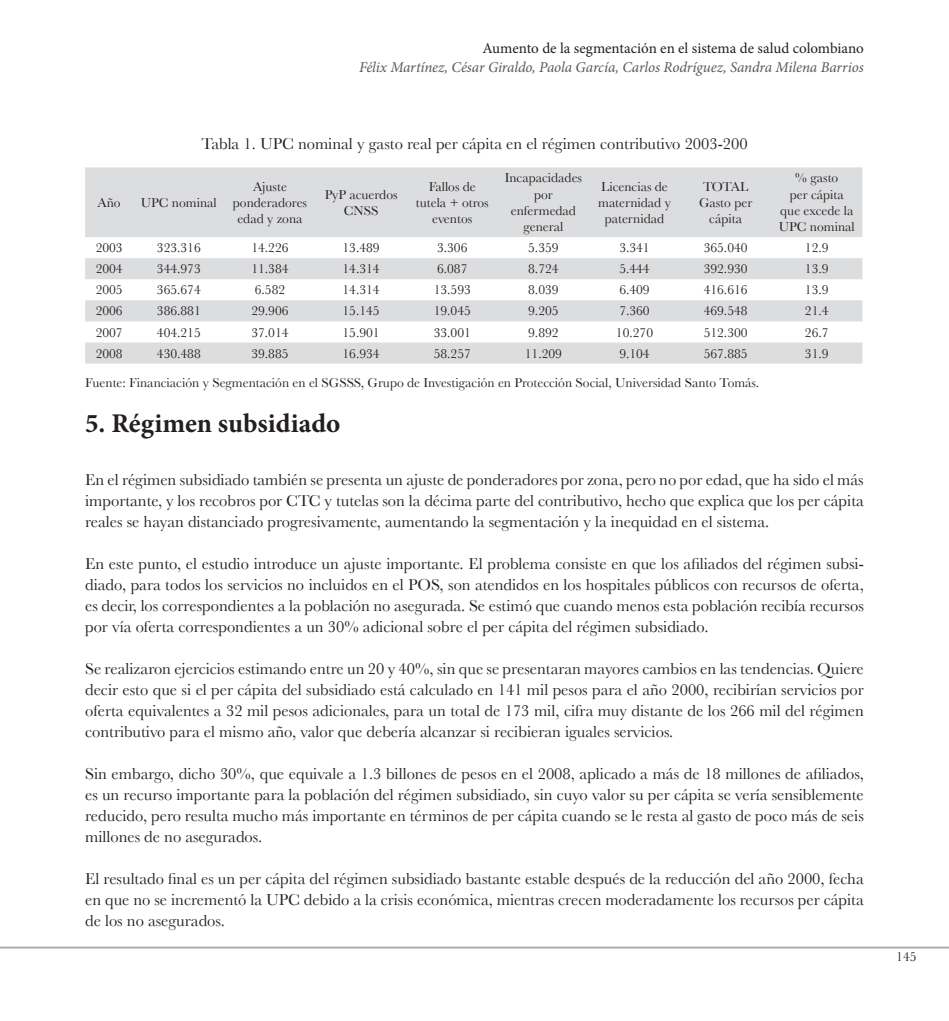
<style>
.page{position:relative;width:949px;height:1021px;background:#fff}
.page>*{position:absolute;margin:0;border:0;box-sizing:border-box;transform-origin:0 0}
.T2{font:700 27px "Minion Pro";color:#231f20}
.bloque_de_texto{font:16.5px/21px "Baskerville";color:#231f20;text-align:justify}
.figuras_y_tablas{font:16.5px "Baskerville";color:#231f20}
.t1{font:italic 15px "Minion Pro";letter-spacing:-.005em;color:#57585a}
.t2{font:15px "Minion Pro";color:#231f20}
.TEXTO_EN_TABLAS{font:13.5px/16.2px "Baskerville";color:#231f20;text-align:center}
.fuente{font:13.5px "Baskerville";color:#231f20}
</style>
<div class="page">
<hr style="left:0;top:946px;width:948px;height:2px;background:#a8a9ad">
<svg style="left:85px;top:167px;width:777px;height:196px;fill:#dcdddf"></svg>
<p class="t2" style="left:482px;top:39px;width:383px">Aumento de la segmentación en el sistema de salud colombiano</p>
<p class="t1" style="left:359px;top:57px;width:506px">Félix Martínez, César Giraldo, Paola García, Carlos Rodríguez, Sandra Milena Barrios</p>
<p class="figuras_y_tablas" style="left:201px;top:133px;width:547px">Tabla 1. UPC nominal y gasto real per cápita en el régimen contributivo 2003-200</p>
<p class="TEXTO_EN_TABLAS" style="left:98px;top:194px;width:25px">Año</p>
<p class="TEXTO_EN_TABLAS" style="left:141px;top:194px;width:77px">UPC nominal</p>
<p class="TEXTO_EN_TABLAS" style="left:233px;top:178px;width:76px">Ajuste ponderadores edad y zona</p>
<p class="TEXTO_EN_TABLAS" style="left:324px;top:186px;width:74px">PyP acuerdos<br>CNSS</p>
<p class="TEXTO_EN_TABLAS" style="left:416px;top:178px;width:74px">Fallos de tutela + otros eventos</p>
<p class="TEXTO_EN_TABLAS" style="left:504px;top:170px;width:79px">Incapacidades por enfermedad general</p>
<p class="TEXTO_EN_TABLAS" style="left:598px;top:178px;width:74px">Licencias de maternidad y paternidad</p>
<p class="TEXTO_EN_TABLAS" style="left:698px;top:178px;width:55px">TOTAL<br>Gasto per cápita</p>
<p class="TEXTO_EN_TABLAS" style="left:778px;top:170px;width:77px">% gasto<br>per cápita que excede la<br>UPC nominal</p>
<p class="TEXTO_EN_TABLAS" style="left:96px;top:239px;width:28px">2003</p>
<p class="TEXTO_EN_TABLAS" style="left:157px;top:239px;width:45px">323.316</p>
<p class="TEXTO_EN_TABLAS" style="left:251px;top:239px;width:39px">14.226</p>
<p class="TEXTO_EN_TABLAS" style="left:342px;top:239px;width:39px">13.489</p>
<p class="TEXTO_EN_TABLAS" style="left:437px;top:239px;width:32px">3.306</p>
<p class="TEXTO_EN_TABLAS" style="left:528px;top:239px;width:32px">5.359</p>
<p class="TEXTO_EN_TABLAS" style="left:619px;top:239px;width:32px">3.341</p>
<p class="TEXTO_EN_TABLAS" style="left:703px;top:239px;width:45px">365.040</p>
<p class="TEXTO_EN_TABLAS" style="left:804px;top:239px;width:25px">12.9</p>
<p class="TEXTO_EN_TABLAS" style="left:96px;top:261px;width:28px">2004</p>
<p class="TEXTO_EN_TABLAS" style="left:157px;top:261px;width:45px">344.973</p>
<p class="TEXTO_EN_TABLAS" style="left:251px;top:261px;width:39px">11.384</p>
<p class="TEXTO_EN_TABLAS" style="left:342px;top:261px;width:39px">14.314</p>
<p class="TEXTO_EN_TABLAS" style="left:437px;top:261px;width:32px">6.087</p>
<p class="TEXTO_EN_TABLAS" style="left:528px;top:261px;width:32px">8.724</p>
<p class="TEXTO_EN_TABLAS" style="left:619px;top:261px;width:32px">5.444</p>
<p class="TEXTO_EN_TABLAS" style="left:703px;top:261px;width:45px">392.930</p>
<p class="TEXTO_EN_TABLAS" style="left:804px;top:261px;width:25px">13.9</p>
<p class="TEXTO_EN_TABLAS" style="left:96px;top:282px;width:28px">2005</p>
<p class="TEXTO_EN_TABLAS" style="left:157px;top:282px;width:45px">365.674</p>
<p class="TEXTO_EN_TABLAS" style="left:255px;top:282px;width:32px">6.582</p>
<p class="TEXTO_EN_TABLAS" style="left:342px;top:282px;width:39px">14.314</p>
<p class="TEXTO_EN_TABLAS" style="left:433px;top:282px;width:39px">13.593</p>
<p class="TEXTO_EN_TABLAS" style="left:528px;top:282px;width:32px">8.039</p>
<p class="TEXTO_EN_TABLAS" style="left:619px;top:282px;width:32px">6.409</p>
<p class="TEXTO_EN_TABLAS" style="left:703px;top:282px;width:45px">416.616</p>
<p class="TEXTO_EN_TABLAS" style="left:804px;top:282px;width:25px">13.9</p>
<p class="TEXTO_EN_TABLAS" style="left:96px;top:303px;width:28px">2006</p>
<p class="TEXTO_EN_TABLAS" style="left:157px;top:303px;width:45px">386.881</p>
<p class="TEXTO_EN_TABLAS" style="left:251px;top:303px;width:39px">29.906</p>
<p class="TEXTO_EN_TABLAS" style="left:342px;top:303px;width:39px">15.145</p>
<p class="TEXTO_EN_TABLAS" style="left:433px;top:303px;width:39px">19.045</p>
<p class="TEXTO_EN_TABLAS" style="left:528px;top:303px;width:32px">9.205</p>
<p class="TEXTO_EN_TABLAS" style="left:619px;top:303px;width:32px">7.360</p>
<p class="TEXTO_EN_TABLAS" style="left:703px;top:303px;width:45px">469.548</p>
<p class="TEXTO_EN_TABLAS" style="left:804px;top:303px;width:25px">21.4</p>
<p class="TEXTO_EN_TABLAS" style="left:96px;top:324px;width:28px">2007</p>
<p class="TEXTO_EN_TABLAS" style="left:157px;top:324px;width:45px">404.215</p>
<p class="TEXTO_EN_TABLAS" style="left:251px;top:324px;width:39px">37.014</p>
<p class="TEXTO_EN_TABLAS" style="left:342px;top:324px;width:39px">15.901</p>
<p class="TEXTO_EN_TABLAS" style="left:433px;top:324px;width:39px">33.001</p>
<p class="TEXTO_EN_TABLAS" style="left:528px;top:324px;width:32px">9.892</p>
<p class="TEXTO_EN_TABLAS" style="left:615px;top:324px;width:39px">10.270</p>
<p class="TEXTO_EN_TABLAS" style="left:703px;top:324px;width:45px">512.300</p>
<p class="TEXTO_EN_TABLAS" style="left:804px;top:324px;width:25px">26.7</p>
<p class="TEXTO_EN_TABLAS" style="left:96px;top:345px;width:28px">2008</p>
<p class="TEXTO_EN_TABLAS" style="left:157px;top:345px;width:45px">430.488</p>
<p class="TEXTO_EN_TABLAS" style="left:251px;top:345px;width:39px">39.885</p>
<p class="TEXTO_EN_TABLAS" style="left:342px;top:345px;width:39px">16.934</p>
<p class="TEXTO_EN_TABLAS" style="left:433px;top:345px;width:39px">58.257</p>
<p class="TEXTO_EN_TABLAS" style="left:524px;top:345px;width:39px">11.209</p>
<p class="TEXTO_EN_TABLAS" style="left:619px;top:345px;width:32px">9.104</p>
<p class="TEXTO_EN_TABLAS" style="left:703px;top:345px;width:45px">567.885</p>
<p class="TEXTO_EN_TABLAS" style="left:804px;top:345px;width:25px">31.9</p>
<p class="fuente" style="left:85px;top:374px;width:675px">Fuente: Financiación y Segmentación en el SGSSS, Grupo de Investigación en Protección Social, Universidad Santo Tomás.</p>
<p class="T2" style="left:85px;top:404px;width:257px">5. Régimen subsidiado</p>
<p class="bloque_de_texto" style="left:85px;top:469px;width:780px">En el régimen subsidiado también se presenta un ajuste de ponderadores por zona, pero no por edad, que ha sido el más importante, y los recobros por CTC y tutelas son la décima parte del contributivo, hecho que explica que los per cápita reales se hayan distanciado progresivamente, aumentando la segmentación y la inequidad en el sistema.</p>
<p class="bloque_de_texto" style="left:85px;top:553px;width:780px">En este punto, el estudio introduce un ajuste importante. El problema consiste en que los afiliados del régimen subsi&shy;diado, para todos los servicios no incluidos en el POS, son atendidos en los hospitales públicos con recursos de oferta, es decir, los correspondientes a la población no asegurada. Se estimó que cuando menos esta población recibía recursos por vía oferta correspondientes a un 30% adicional sobre el per cápita del régimen subsidiado.</p>
<p class="bloque_de_texto" style="left:85px;top:658px;width:780px">Se realizaron ejercicios estimando entre un 20 y 40%, sin que se presentaran mayores cambios en las tendencias. Quiere decir esto que si el per cápita del subsidiado está calculado en 141 mil pesos para el año 2000, recibirían servicios por oferta equivalentes a 32 mil pesos adicionales, para un total de 173 mil, cifra muy distante de los 266 mil del régimen contributivo para el mismo año, valor que debería alcanzar si recibieran iguales servicios.</p>
<p class="bloque_de_texto" style="left:85px;top:763px;width:780px">Sin embargo, dicho 30%, que equivale a 1.3 billones de pesos en el 2008, aplicado a más de 18 millones de afiliados, es un recurso importante para la población del régimen subsidiado, sin cuyo valor su per cápita se vería sensiblemente reducido, pero resulta mucho más importante en términos de per cápita cuando se le resta al gasto de poco más de seis millones de no asegurados.</p>
<p class="bloque_de_texto" style="left:85px;top:868px;width:780px">El resultado final es un per cápita del régimen subsidiado bastante estable después de la reducción del año 2000, fecha en que no se incrementó la UPC debido a la crisis económica, mientras crecen moderadamente los recursos per cápita de los no asegurados.</p>
<p class="fuente" style="left:896px;top:949px;width:22px">145</p>
</div>
